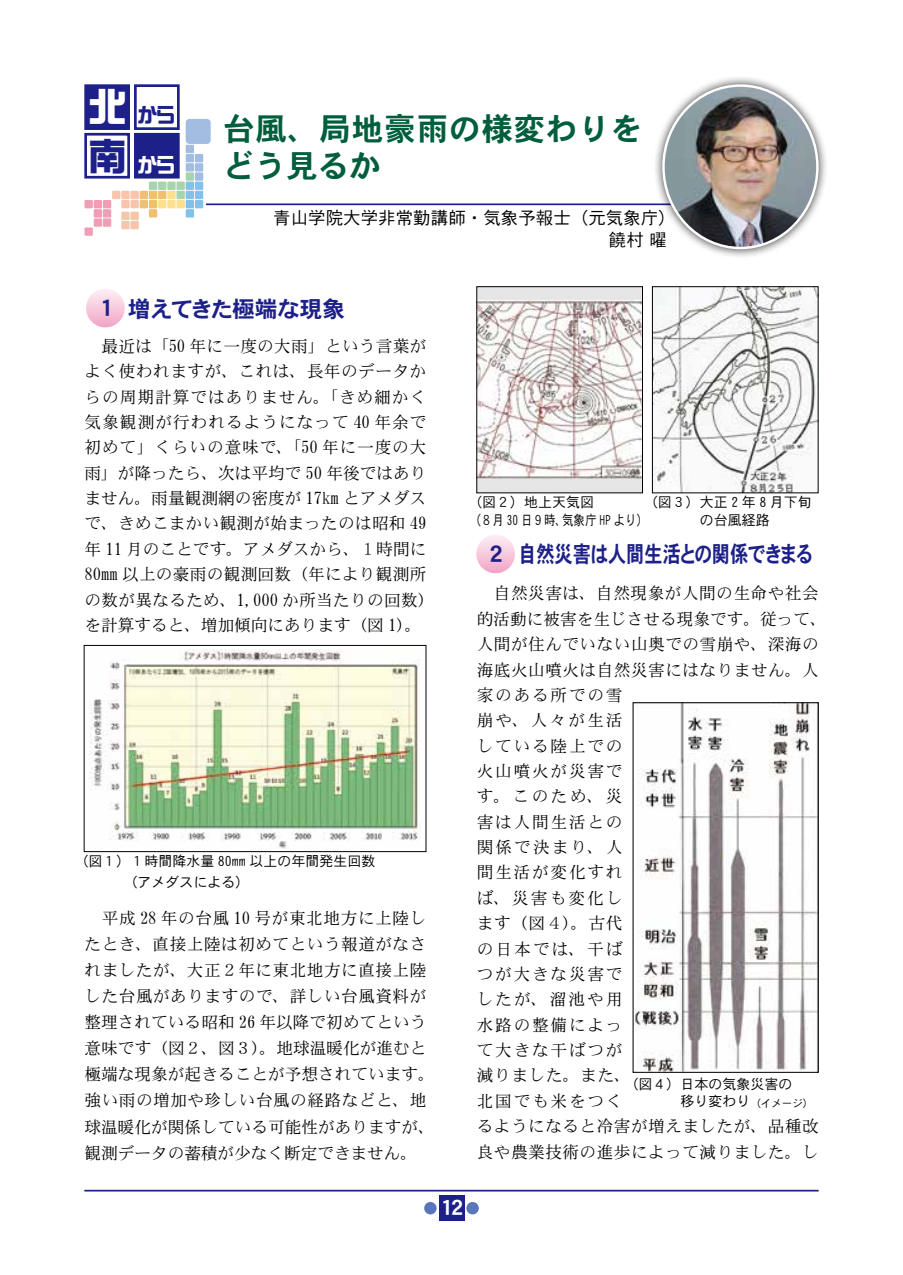
<style>
.page{position:relative;width:903px;height:1275px;background:#fff}
.page>*{position:absolute;margin:0;border:0;box-sizing:border-box;transform-origin:0 0}
.t1{font:38.5px "DF So Gei W9 WING RKSJ H";color:#fff}
.t2{font:38.5px "DF So Gei W9 WING RKSJ H";color:#1d2088}
.t3{font:31.5px/36.8px "DFHS Gothic W7 WIN RKSJ H";letter-spacing:.03em;color:#005e3c}
.t4{font:22.75px "DFHS Gothic W7 WING RKSJ H";color:#1d2088}
.t5{font:21px "DFHS Gothic W7 WING RKSJ H";color:#fff}
.t6{font:20.12px "DF So Gei W9 WING RKSJ H";color:#fff}
.t7{font:20.12px "DF So Gei W9 WING RKSJ H";color:#1d2088}
.t8{font:17.5px/22.8px "DFHS Gothic W3 WING RKSJ H";color:#000;text-align:right}
.t9{font:16.62px/25.4px "DFHS Mincho W3 WIN RKSJ H";letter-spacing:.03em;color:#000}
.t10{font:16.62px/26.1px "DFHS Mincho W3 WIN RKSJ H";letter-spacing:.005em;color:#000}
.t11{font:14px/17.5px "DFHS Gothic W3 WIN RKSJ H";color:#000}
.s1{font-size:10.5px}
</style>
<div class="page">
<hr style="left:84px;top:1190px;width:735px;height:1px;background:#1d2088">
<div style="left:439px;top:1196px;width:25px;height:25px;background:#1d2088"></div>
<div style="left:466px;top:1202px;width:13px;height:12px;background:#5976ba;border-radius:50%"></div>
<div style="left:424px;top:1202px;width:13px;height:12px;background:#5976ba;border-radius:50%"></div>
<div style="left:186px;top:145px;width:8px;height:8px;background:#a3bce2"></div>
<div style="left:186px;top:119px;width:25px;height:25px;background:#a3bce2;border-radius:4px"></div>
<div style="left:186px;top:154px;width:8px;height:8px;background:#a3bce2"></div>
<div style="left:195px;top:154px;width:8px;height:8px;background:#a3bce2"></div>
<div style="left:186px;top:163px;width:8px;height:9px;background:#a3bce2"></div>
<div style="left:195px;top:163px;width:8px;height:9px;background:#a3bce2"></div>
<div style="left:195px;top:172px;width:8px;height:9px;background:#a3bce2"></div>
<div style="left:176px;top:200px;width:9px;height:8px;background:#fddf90"></div>
<div style="left:167px;top:191px;width:9px;height:8px;background:#fddf90"></div>
<div style="left:167px;top:200px;width:9px;height:8px;background:#fddf90"></div>
<div style="left:158px;top:200px;width:8px;height:8px;background:#fddf90"></div>
<div style="left:186px;top:172px;width:8px;height:9px;background:#a5d4ad"></div>
<div style="left:176px;top:182px;width:9px;height:8px;background:#a5d4ad"></div>
<div style="left:176px;top:191px;width:9px;height:8px;background:#a5d4ad"></div>
<div style="left:167px;top:182px;width:9px;height:8px;background:#a5d4ad"></div>
<div style="left:158px;top:182px;width:8px;height:8px;background:#a5d4ad"></div>
<div style="left:149px;top:182px;width:8px;height:8px;background:#a5d4ad"></div>
<div style="left:130px;top:191px;width:9px;height:8px;background:#f8c5ac"></div>
<div style="left:130px;top:200px;width:9px;height:8px;background:#f8c5ac"></div>
<div style="left:130px;top:212px;width:9px;height:8px;background:#f8c5ac"></div>
<div style="left:121px;top:212px;width:9px;height:8px;background:#f8c5ac"></div>
<div style="left:130px;top:221px;width:9px;height:8px;background:#f8c5ac"></div>
<div style="left:121px;top:221px;width:9px;height:8px;background:#f8c5ac"></div>
<div style="left:121px;top:191px;width:9px;height:8px;background:#f8c5ac"></div>
<div style="left:112px;top:191px;width:8px;height:8px;background:#f8c5ac"></div>
<div style="left:121px;top:200px;width:9px;height:8px;background:#f8c5ac"></div>
<div style="left:103px;top:200px;width:8px;height:8px;background:#f19db5"></div>
<div style="left:103px;top:209px;width:8px;height:9px;background:#f19db5"></div>
<div style="left:94px;top:200px;width:8px;height:8px;background:#f19db5"></div>
<div style="left:84px;top:200px;width:9px;height:8px;background:#f19db5"></div>
<div style="left:84px;top:227px;width:9px;height:9px;background:#f19db5"></div>
<div style="left:94px;top:209px;width:8px;height:9px;background:#f19db5"></div>
<div style="left:103px;top:218px;width:8px;height:9px;background:#f19db5"></div>
<div style="left:94px;top:218px;width:8px;height:9px;background:#f19db5"></div>
<div style="left:158px;top:191px;width:8px;height:8px;background:#f1bf70"></div>
<div style="left:149px;top:191px;width:8px;height:8px;background:#f1bf70"></div>
<div style="left:149px;top:200px;width:8px;height:8px;background:#f1bf70"></div>
<div style="left:140px;top:191px;width:8px;height:8px;background:#f1bf70"></div>
<div style="left:140px;top:200px;width:8px;height:8px;background:#f1bf70"></div>
<div style="left:149px;top:209px;width:8px;height:9px;background:#f1bf70"></div>
<div style="left:186px;top:182px;width:8px;height:8px;background:#82c1ea"></div>
<div style="left:186px;top:191px;width:8px;height:8px;background:#82c1ea"></div>
<div style="left:195px;top:182px;width:8px;height:8px;background:#82c1ea"></div>
<div style="left:186px;top:200px;width:8px;height:8px;background:#82c1ea"></div>
<div style="left:195px;top:191px;width:8px;height:8px;background:#82c1ea"></div>
<div style="left:186px;top:209px;width:8px;height:9px;background:#82c1ea"></div>
<div style="left:195px;top:200px;width:8px;height:8px;background:#82c1ea"></div>
<div style="left:84px;top:84px;width:46px;height:46px;background:#1d2088;border:3px solid #1d2088"></div>
<div style="left:134px;top:84px;width:46px;height:46px;background:#fff;border:3px solid #1d2088"></div>
<div style="left:84px;top:133px;width:46px;height:46px;background:#fff;border:3px solid #1d2088"></div>
<div style="left:134px;top:133px;width:46px;height:46px;background:#1d2088;border:3px solid #1d2088"></div>
<hr style="left:206px;top:203px;width:563px;height:2px;background:#1d2088">
<div style="left:653px;top:75px;width:175px;height:184px;background:#000;opacity:.75"></div>
<img style="left:663px;top:86px;width:154px;height:162px">
<div style="left:86px;top:289px;width:39px;height:38px;background:linear-gradient(to bottom,#fdf0f6,#f2a7c8);border-radius:19px"></div>
<div style="left:476px;top:535px;width:39px;height:38px;background:linear-gradient(to bottom,#fdeff5,#f2a8c8);border-radius:19px"></div>
<img style="left:90px;top:649px;width:329px;height:200px">
<div style="left:84px;top:645px;width:342px;height:207px;border:1px solid #000"></div>
<div style="left:477px;top:287px;width:165px;height:206px;background:#e6e6e6"></div>
<img style="left:478px;top:300px;width:163px;height:179px">
<div style="left:476px;top:286px;width:167px;height:207px;border:1px solid #000"></div>
<img style="left:654px;top:288px;width:163px;height:203px">
<div style="left:652px;top:286px;width:167px;height:207px;border:1px solid #000"></div>
<img style="left:634px;top:704px;width:183px;height:367px">
<div style="left:632px;top:702px;width:187px;height:371px;border:1px solid #000"></div>
<h1 class="t1" style="left:88px;top:87px;width:40px">北</h1>
<h1 class="t2" style="left:88px;top:137px;width:40px">南</h1>
<p class="t7" style="left:138px;top:105px;width:38px">から</p>
<p class="t6" style="left:138px;top:154px;width:38px">から</p>
<h2 class="t3" style="left:223px;top:111px;width:421px">台風、局地豪雨の様変わりをどう見るか</h2>
<p class="t8" style="left:273px;top:207px;width:395px">青山学院大学非常勤講師・気象予報士（元気象庁）饒村 曜</p>
<h3 class="t4" style="left:99px;top:298px;width:247px">1 増えてきた極端な現象</h3>
<p class="t9" style="left:85px;top:334px;width:352px">　最近は「50 年に一度の大雨」という言葉がよく使われますが、これは、長年のデータからの周期計算ではありません。「きめ細かく気象観測が行われるようになって 40 年余で初めて」くらいの意味で、「50 年に一度の大雨」が降ったら、次は平均で 50 年後ではありません。雨量観測網の密度が 17km とアメダスで、きめこまかい観測が始まったのは昭和 49年 11 月のことです。アメダスから、１時間に<br>80mm 以上の豪雨の観測回数（年により観測所の数が異なるため、1,000 か所当たりの回数）を計算すると、増加傾向にあります（図 1）。</p>
<p class="t11" style="left:81px;top:851px;width:295px;line-height:21px;text-indent:-7px">（図１）１時間降水量 80mm 以上の年間発生回数　　　 （アメダスによる）</p>
<p class="t10" style="left:85px;top:905px;width:352px;text-indent:17px">平成 28 年の台風 10 号が東北地方に上陸したとき、直接上陸は初めてという報道がなされましたが、大正２年に東北地方に直接上陸した台風がありますので、詳しい台風資料が整理されている昭和 26 年以降で初めてという意味です（図２、図３）。地球温暖化が進むと極端な現象が起きることが予想されています。強い雨の増加や珍しい台風の経路などと、地球温暖化が関係している可能性がありますが、観測データの蓄積が少なく断定できません。</p>
<p class="t11" style="left:644px;top:494px;width:169px">（図３）大正 2 年 8 月下旬</p>
<p class="t11" style="left:468px;top:494px;width:303px">（図２）地上天気図<br>（８月 30 日９時、気象庁 HP より）　　　 の台風経路</p>
<h3 class="t4" style="left:490px;top:542px;width:324px">２ 自然災害は人間生活との関係できまる</h3>
<p class="t9" style="left:477px;top:581px;width:352px">　自然災害は、自然現象が人間の生命や社会的活動に被害を生じさせる現象です。従って、人間が住んでいない山奥での雪崩や、深海の海底火山噴火は自然災害にはなりません。人家のある所での雪<br>崩や、人々が生活<br>している陸上での<br>火山噴火が災害で<br>す。このため、災<br>害は人間生活との<br>関係で決まり、人<br>間生活が変化すれ<br>ば、災害も変化し<br>ます（図４）。古代<br>の日本では、干ば<br>つが大きな災害で<br>したが、溜池や用<br>水路の整備によっ<br>て大きな干ばつが<br>減りました。また、<br>北国でも米をつく<br>るようになると冷害が増えましたが、品種改良や農業技術の進歩によって減りました。し</p>
<p class="t11" style="left:631px;top:1075px;width:183px;text-indent:-7px">（図４）日本の気象災害の<br>　　　 移り変わり<span class="s1">（イメージ）</span></p>
<p class="t5" style="left:440px;top:1197px;width:24px">12</p>
</div>
